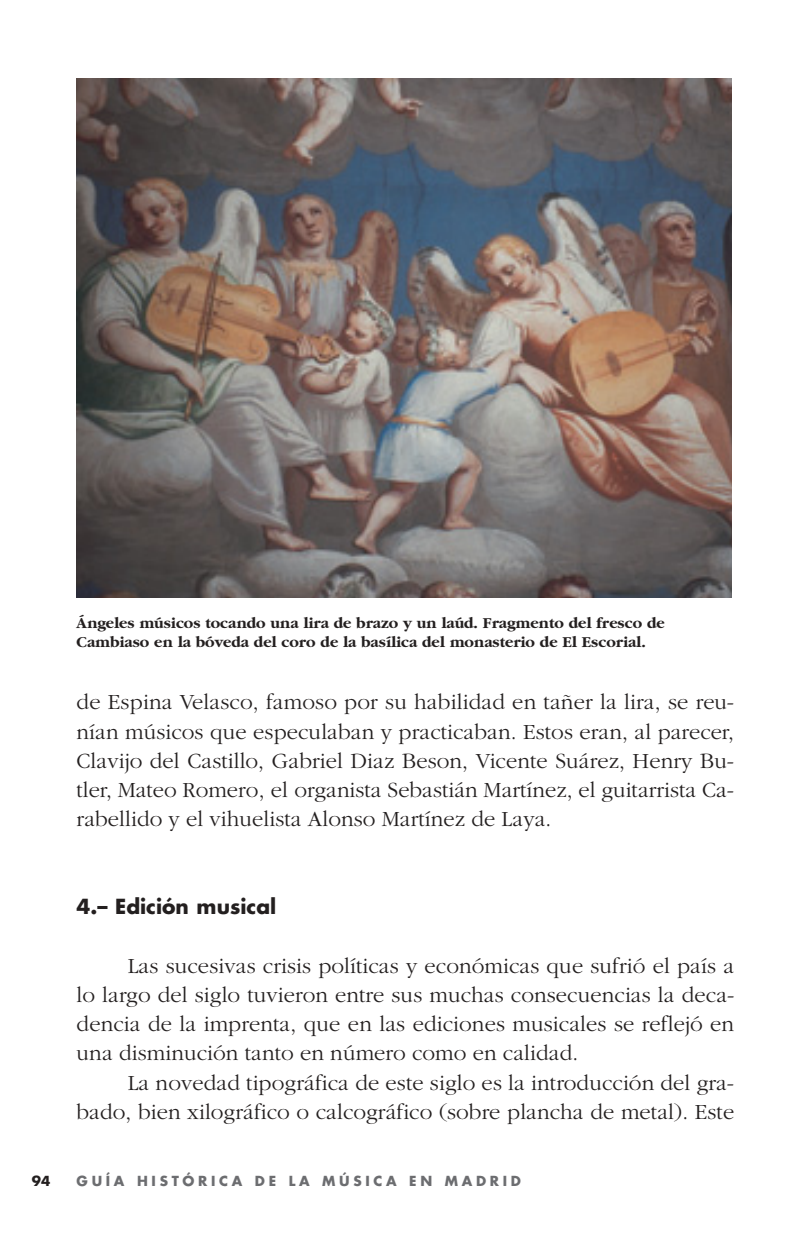
<style>
.page{position:relative;width:798px;height:1244px;background:#fff}
.page>*{position:absolute;margin:0;border:0;box-sizing:border-box;transform-origin:0 0}
.t1{font:300 22.5px/29.2px "Garamond";letter-spacing:.005em;color:#231f1f;text-align:justify}
.t2{font:700 20.25px "Futura";color:#231f1f}
.t3{font:700 15.75px/18.9px "Garamond";color:#231f1f}
.t4{font:700 13.5px "Futura";letter-spacing:.275em;color:#6c6d70}
.t5{font:700 13.5px "Futura";color:#231f1f}
</style>
<div class="page">
<img style="left:77px;top:78px;width:654px;height:519px">
<p class="t3" style="left:77px;top:615px;width:589px">Ángeles músicos tocando una lira de brazo y un laúd. Fragmento del fresco de<br>Cambiaso en la bóveda del coro de la basílica del monasterio de El Escorial.</p>
<p class="t1" style="left:77px;top:689px;width:658px">de Espina Velasco, famoso por su habilidad en tañer la lira, se reu&shy;nían músicos que especulaban y practicaban. Estos eran, al parecer, Clavijo del Castillo, Gabriel Diaz Beson, Vicente Suárez, Henry Bu&shy;tler, Mateo Romero, el organista Sebastián Martínez, el guitarrista Ca&shy;rabellido y el vihuelista Alonso Martínez de Laya.</p>
<p class="t2" style="left:77px;top:897px;width:201px">4.– Edición musical</p>
<p class="t1" style="left:128px;top:952px;width:607px">Las sucesivas crisis políticas y económicas que sufrió el país a</p>
<p class="t1" style="left:77px;top:982px;width:659px">lo largo del siglo tuvieron entre sus muchas consecuencias la deca-</p>
<p class="t1" style="left:77px;top:1011px;width:658px">dencia de la imprenta, que en las ediciones musicales se reflejó en</p>
<p class="t1" style="left:77px;top:1040px;width:503px">una disminución tanto en número como en calidad.</p>
<p class="t1" style="left:128px;top:1069px;width:607px">La novedad tipográfica de este siglo es la introducción del gra-</p>
<p class="t1" style="left:77px;top:1099px;width:659px">bado, bien xilográfico o calcográfico (sobre plancha de metal). Este</p>
<p class="t5" style="left:32px;top:1175px;width:20px">94</p>
<p class="t4" style="left:77px;top:1175px;width:446px">GUÍA HISTÓRICA DE LA MÚSICA EN MADRID</p>
</div>
